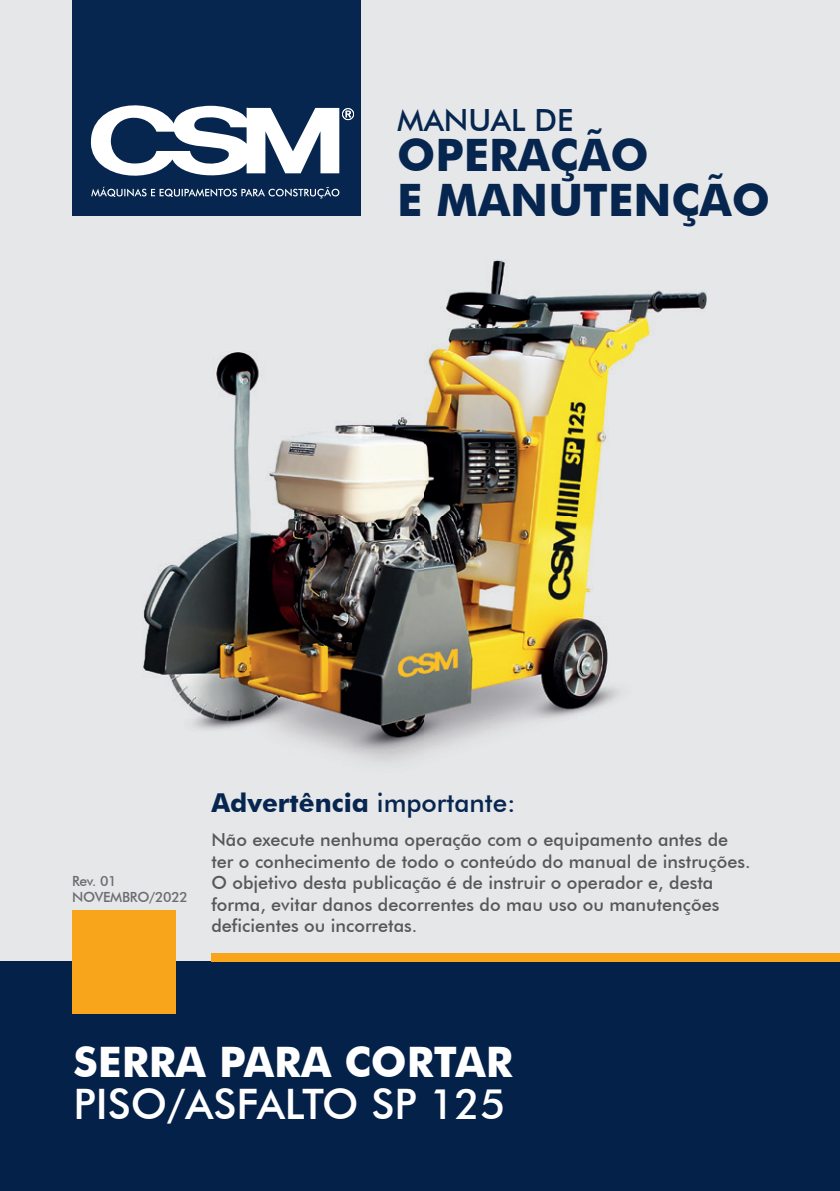
<style>
.page{position:relative;width:840px;height:1191px;background:#fff}
.page>*{position:absolute;margin:0;border:0;box-sizing:border-box;transform-origin:0 0}
.t1{font:700 44.6px/44.4px "Futura BT";color:#07264f}
.t2{font:500 42px "Futura BT";color:#fff}
.t3{font:700 42px "Futura BT";color:#fff}
.t4{font:500 30.6px "Futura BT";color:#07264f}
.t5{font:700 26px "Futura BT";color:#07264f}
.t6{font:500 18px/21.6px "Futura BT";color:#57585a}
.t7{font:500 14px/16px "Futura BT";letter-spacing:-.02em;color:#6c6d70}
.s1{font-weight:500}
</style>
<div class="page">
<div style="left:0;top:0;width:839px;height:1191px;background:#e6e7e9"></div>
<div style="left:72px;top:0;width:289px;height:216px;background:#07264f"></div>
<svg style="left:90px;top:105px;width:264px;height:93px"></svg>
<div style="left:0;top:961px;width:839px;height:230px;background:#042149"></div>
<div style="left:72px;top:910px;width:104px;height:103px;background:#f9a51b"></div>
<div style="left:211px;top:953px;width:628px;height:8px;background:#f9a51b"></div>
<img style="left:143px;top:260px;width:563px;height:502px">
<h3 class="t4" style="left:397px;top:101px;width:178px">MANUAL DE</h3>
<h1 class="t1" style="left:397px;top:133px;width:374px">OPERAÇÃO<br>E MANUTENÇÃO</h1>
<p class="t7" style="left:72px;top:872px;width:117px">Rev. 01<br>NOVEMBRO/2022</p>
<h3 class="t5" style="left:211px;top:787px;width:305px">Advertência <span class="s1">importante:</span></h3>
<p class="t6" style="left:211px;top:828px;width:540px">Não execute nenhuma operação com o equipamento antes de ter o conhecimento de todo o conteúdo do manual de instruções.<br>O objetivo desta publicação é de instruir o operador e, desta forma, evitar danos decorrentes do mau uso ou manutenções deficientes ou incorretas.</p>
<h2 class="t3" style="left:73px;top:1036px;width:440px">SERRA PARA CORTAR</h2>
<h2 class="t2" style="left:73px;top:1078px;width:433px">PISO/ASFALTO SP 125</h2>
</div>
